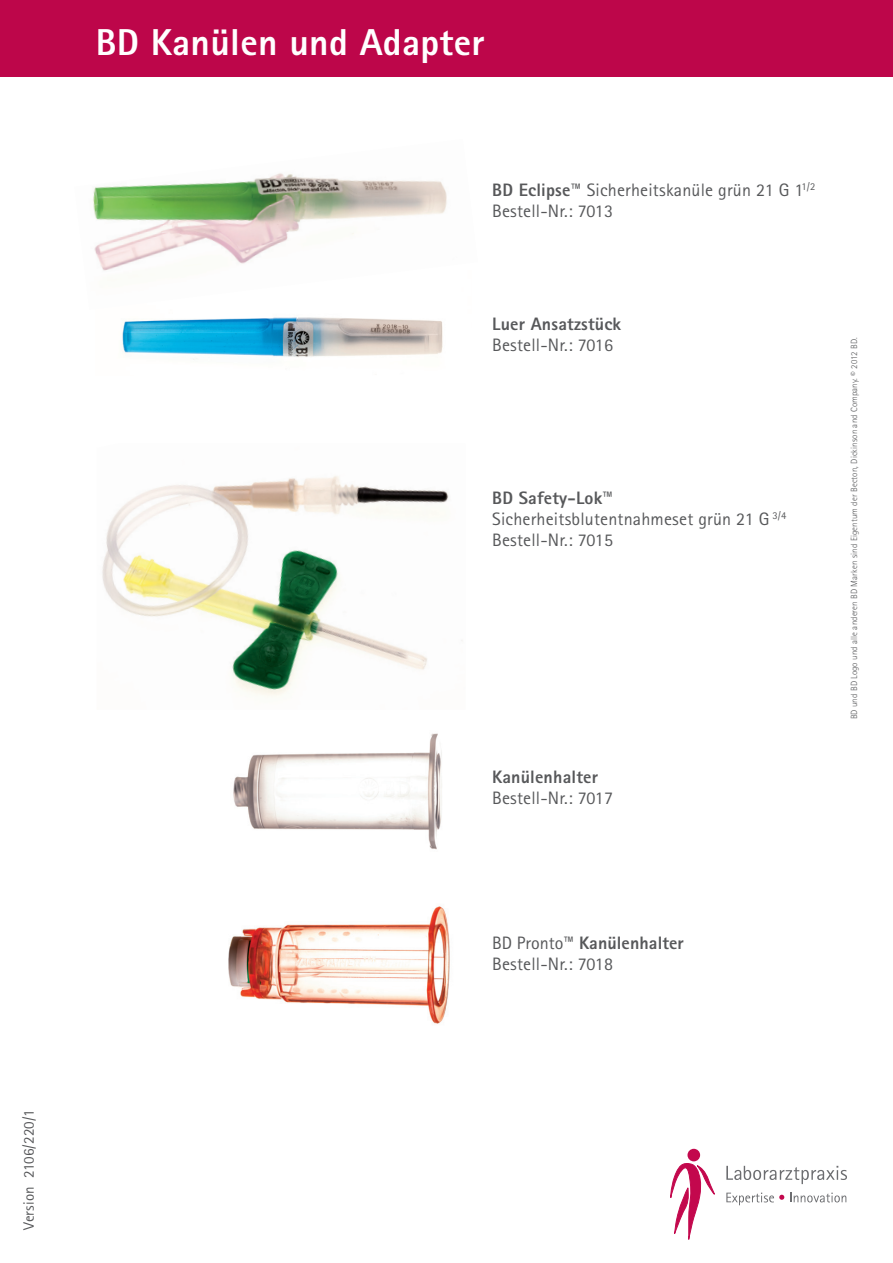
<style>
.page{position:relative;width:893px;height:1263px;background:#fff}
.page>*{position:absolute;margin:0;border:0;box-sizing:border-box;transform-origin:0 0}
.t1{font:800 37.5px "Agfa Rotis Sans Serif";letter-spacing:.01em;color:#fff}
.t2{font:18px "Agfa Rotis Sans Serif";letter-spacing:.01em;color:#57585a}
.t3{font:800 18px "Agfa Rotis Sans Serif";letter-spacing:.01em;color:#57585a}
.t4{font:15px "Agfa Rotis Sans Serif";letter-spacing:.01em;color:#57585a}
.t5{font:300 9px "Agfa Rotis Sans Serif";letter-spacing:.01em;color:#57585a}
.s1{font-weight:800}
.s2{font-weight:400}
</style>
<div class="page">
<div style="left:0;top:0;width:893px;height:77px;background:#bd064a"></div>
<img style="left:122px;top:317px;width:321px;height:43px">
<img style="left:93px;top:173px;width:354px;height:98px">
<img style="left:228px;top:906px;width:222px;height:118px">
<img style="left:233px;top:733px;width:209px;height:117px">
<img style="left:102px;top:476px;width:361px;height:221px">
<div style="left:687px;top:1149px;width:13px;height:12px;background:#c3084d;border-radius:50%"></div>
<svg style="left:670px;top:1163px;width:44px;height:76px"></svg>
<svg style="left:726px;top:1166px;width:121px;height:18px"></svg>
<svg style="left:726px;top:1192px;width:58px;height:13px"></svg>
<svg style="left:790px;top:1193px;width:56px;height:9px"></svg>
<p class="t4" style="left:20px;top:1230px;width:122px;rotate:-90deg">Version 2106/220/1</p>
<p class="t1" style="left:96px;top:18px;width:391px">BD Kanülen und Adapter</p>
<p class="t2" style="left:492px;top:180px;width:325px"><span class="s1">BD Eclipse™</span> Sicherheitskanüle grün 21 G 1<sup>1/2</sup></p>
<p class="t2" style="left:492px;top:201px;width:122px">Bestell-Nr.: 7013</p>
<p class="t3" style="left:492px;top:313px;width:131px">Luer Ansatzstück</p>
<p class="t2" style="left:492px;top:335px;width:122px">Bestell-Nr.: 7016</p>
<p class="t3" style="left:492px;top:487px;width:123px">BD Safety-Lok™</p>
<p class="t2" style="left:492px;top:508px;width:296px">Sicherheitsblutentnahmeset grün 21 G <sup>3/4</sup></p>
<p class="t2" style="left:492px;top:529px;width:122px">Bestell-Nr.: 7015</p>
<p class="t3" style="left:492px;top:766px;width:107px">Kanülenhalter</p>
<p class="t2" style="left:492px;top:787px;width:122px">Bestell-Nr.: 7017</p>
<p class="t5" style="left:849px;top:719px;width:383px;rotate:-90deg">BD und BD Logo und alle anderen BD Marken sind Eigentum der Becton, Dickinson and Company. © 2012 BD.</p>
<p class="t3" style="left:492px;top:931px;width:193px"><span class="s2">BD Pronto™</span> Kanülenhalter</p>
<p class="t2" style="left:492px;top:953px;width:122px">Bestell-Nr.: 7018</p>
</div>
